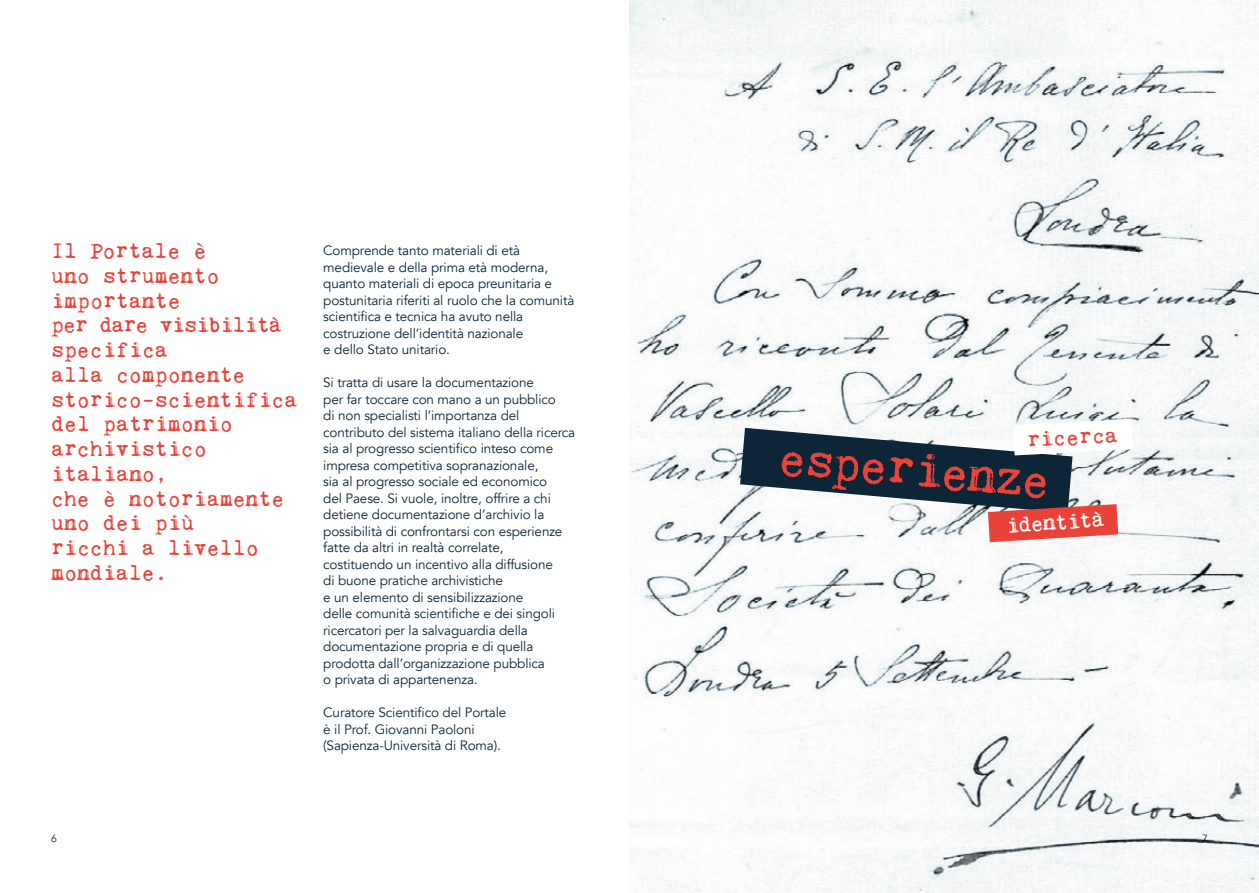
<style>
.page{position:relative;width:1259px;height:893px;background:#fff}
.page>*{position:absolute;margin:0;border:0;box-sizing:border-box;transform-origin:0 0}
.t1{font:50.7px "Kingthings Trypewriter 2";color:#e84239}
.t2{font:22.65px "Kingthings Trypewriter 2";color:#fff}
.t3{font:22.5px/24.8px "Kingthings Trypewriter 2";letter-spacing:-.01em;color:#e84239}
.t4{font:13.5px/16.5px "Avenir";letter-spacing:-.01em;color:#0c2637}
.t5{font:10.5px "Avenir";color:#0c2637}
</style>
<div class="page">
<svg style="left:629px;top:0;width:630px;height:893px"></svg>
<svg style="left:740px;top:419px;width:393px;height:123px"></svg>
<h3 class="t3" style="left:51px;top:238px;width:248px">Il Portale è<br>uno strumento importante<br>per dare visibilità specifica<br>alla componente storico-scientifica del patrimonio archivistico italiano,<br>che è notoriamente uno dei più<br>ricchi a livello mondiale.</h3>
<p class="t4" style="left:323px;top:242px;width:253px">Comprende tanto materiali di età medievale e della prima età moderna, quanto materiali di epoca preunitaria e postunitaria riferiti al ruolo che la comunità scientifica e tecnica ha avuto nella costruzione dell’identità nazionale<br>e dello Stato unitario.</p>
<p class="t4" style="left:323px;top:374px;width:253px">Si tratta di usare la documentazione<br>per far toccare con mano a un pubblico<br>di non specialisti l’importanza del contributo del sistema italiano della ricerca sia al progresso scientifico inteso come impresa competitiva sopranazionale,<br>sia al progresso sociale ed economico<br>del Paese. Si vuole, inoltre, offrire a chi detiene documentazione d’archivio la possibilità di confrontarsi con esperienze fatte da altri in realtà correlate, costituendo un incentivo alla diffusione<br>di buone pratiche archivistiche<br>e un elemento di sensibilizzazione<br>delle comunità scientifiche e dei singoli ricercatori per la salvaguardia della documentazione propria e di quella prodotta dall’organizzazione pubblica<br>o privata di appartenenza.</p>
<p class="t4" style="left:323px;top:704px;width:185px">Curatore Scientifico del Portale è il Prof. Giovanni Paoloni (Sapienza-Università di Roma).</p>
<h3 class="t3" style="left:1026px;top:427px;width:92px;rotate:-3deg">ricerca</h3>
<h1 class="t1" style="left:781px;top:430px;width:275px;rotate:5deg">esperienze</h1>
<h2 class="t2" style="left:1005px;top:513px;width:100px;rotate:-4deg">identità</h2>
<p class="t5" style="left:51px;top:832px;width:7px">6</p>
<p class="t5" style="left:1202px;top:832px;width:7px">7</p>
</div>
